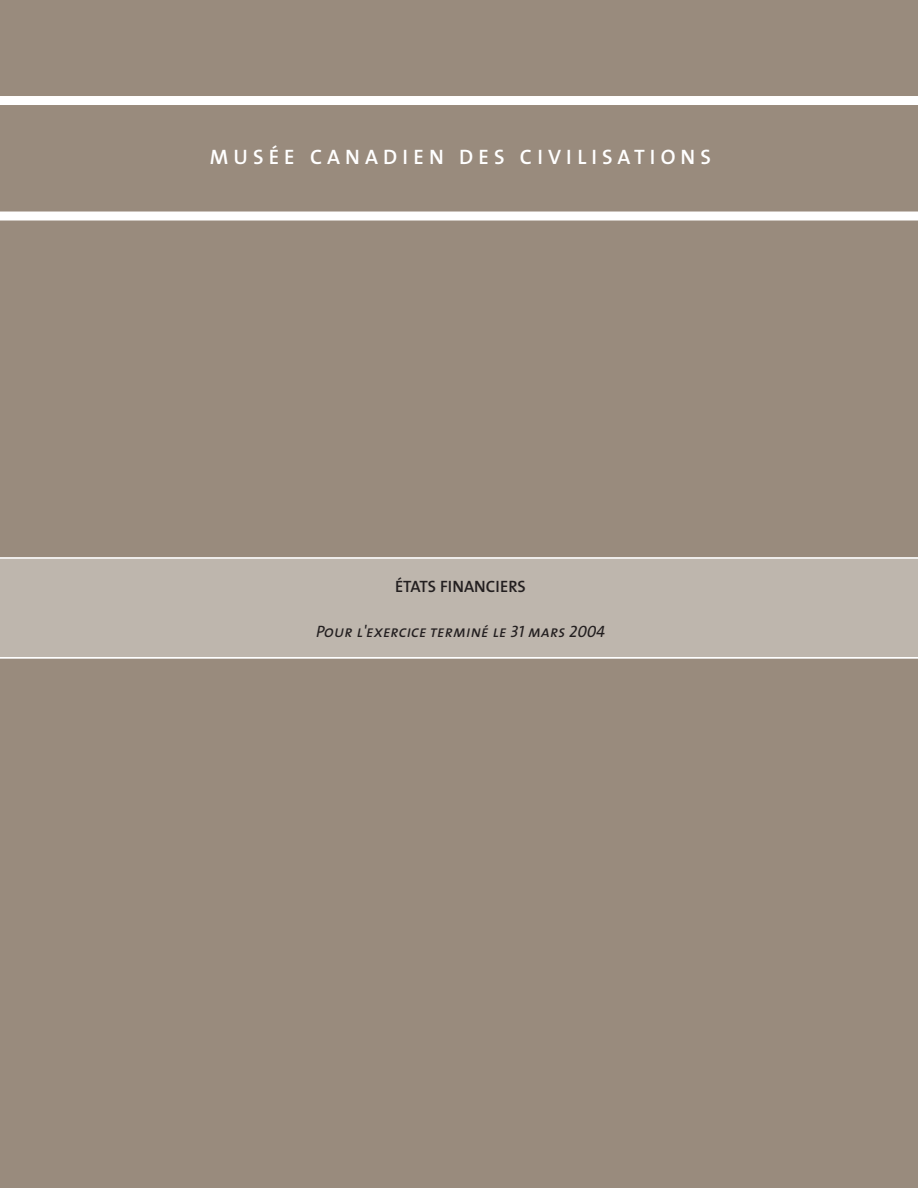
<style>
.page{position:relative;width:918px;height:1188px;background:#998b7d}
.page>*{position:absolute;margin:0;border:0;box-sizing:border-box;transform-origin:0 0}
.t1{font:600 21px "The Sans";letter-spacing:.245em;color:#fff}
.t2{font:italic 16.5px "The Sans Caps";color:#231f20}
.t3{font:600 16.5px "The Sans";color:#231f20}
</style>
<div class="page">
<div style="left:0;top:96px;width:918px;height:9px;background:#fff"></div>
<div style="left:0;top:212px;width:918px;height:9px;background:#fff"></div>
<div style="left:0;top:558px;width:918px;height:101px;background:#beb6ad"></div>
<hr style="left:0;top:557px;width:918px;height:2px;background:#fff">
<hr style="left:0;top:657px;width:918px;height:1px;background:#fff">
<p class="t1" style="left:210px;top:149px;width:503px">MUSÉE CANADIEN DES CIVILISATIONS</p>
<p class="t3" style="left:395px;top:580px;width:132px">ÉTATS FINANCIERS</p>
<p class="t2" style="left:316px;top:626px;width:290px">Pour l'exercice terminé le 31 mars 2004</p>
</div>
